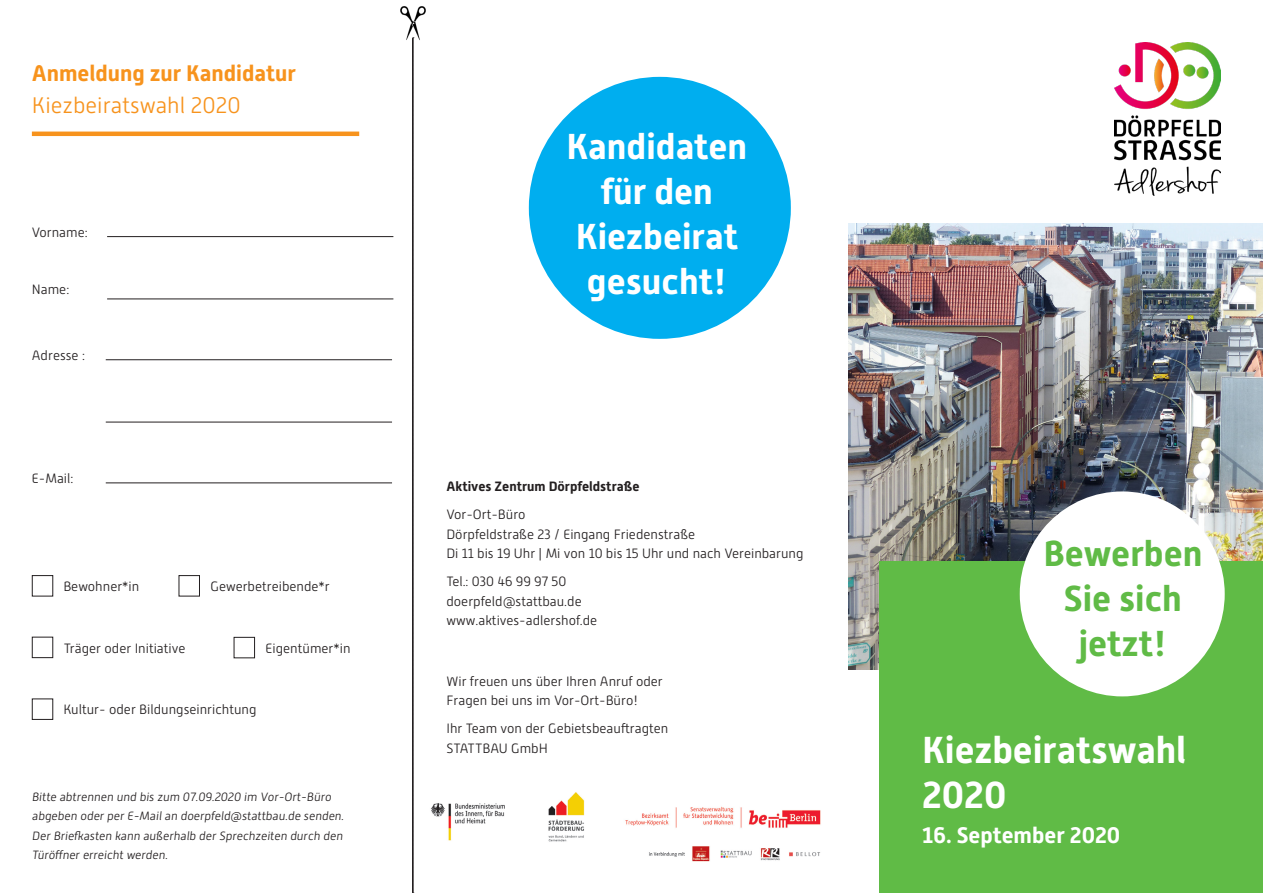
<style>
.page{position:relative;width:1263px;height:893px;background:#fff}
.page>*{position:absolute;margin:0;border:0;box-sizing:border-box;transform-origin:0 0}
.t1{font:700 37.5px "Alwyn New";color:#fff}
.t2{font:700 36px "Alwyn New";color:#fff}
.t3{font:700 36px/45px "Alwyn New";color:#60bb46;text-align:center}
.t4{font:700 22.5px "Alwyn New";color:#f7931d}
.t5{font:300 22.5px "Alwyn New";color:#f7931d}
.t6{font:700 22.5px "Alwyn New";color:#fff}
.Text{font:300 13.5px/19.5px "Alwyn New";color:#231f20}
.t7{font:700 13.5px "Alwyn New";color:#231f20}
.Text-2{font:300 12px/19.5px "Alwyn New";color:#231f20}
</style>
<div class="page">
<img style="left:849px;top:223px;width:414px;height:447px">
<hr style="left:107px;top:236px;width:286px;height:1px;background:#231f20">
<hr style="left:107px;top:299px;width:286px;height:1px;background:#231f20">
<hr style="left:106px;top:359px;width:286px;height:1px;background:#231f20">
<div style="left:32px;top:575px;width:21px;height:21px;border:1px solid #231f20"></div>
<div style="left:234px;top:637px;width:21px;height:21px;border:1px solid #231f20"></div>
<div style="left:179px;top:575px;width:21px;height:21px;border:1px solid #231f20"></div>
<div style="left:32px;top:637px;width:21px;height:21px;border:1px solid #231f20"></div>
<div style="left:32px;top:698px;width:21px;height:22px;border:1px solid #231f20"></div>
<img style="left:1114px;top:42px;width:107px;height:154px">
<div style="left:880px;top:561px;width:383px;height:332px;background:#60bb46"></div>
<img style="left:431px;top:792px;width:390px;height:70px">
<svg style="left:413px;top:40px;width:1px;height:853px"></svg>
<img style="left:400px;top:6px;width:26px;height:34px">
<hr style="left:106px;top:422px;width:286px;height:1px;background:#231f20">
<hr style="left:106px;top:482px;width:286px;height:1px;background:#231f20">
<hr style="left:32px;top:132px;width:327px;height:4px;background:#f7931d">
<div style="left:1020px;top:491px;width:205px;height:205px;background:#fff;border-radius:50%"></div>
<div style="left:529px;top:77px;width:262px;height:262px;background:#00aeef;border-radius:50%"></div>
<p class="t4" style="left:32px;top:60px;width:266px">Anmeldung zur Kandidatur</p>
<p class="t5" style="left:32px;top:92px;width:210px">Kiezbeiratswahl 2020</p>
<p class="Text" style="left:32px;top:223px;width:57px">Vorname:</p>
<p class="Text" style="left:32px;top:280px;width:39px">Name:</p>
<p class="Text" style="left:32px;top:346px;width:55px">Adresse :</p>
<p class="Text" style="left:32px;top:469px;width:43px">E-Mail:</p>
<p class="Text" style="left:63px;top:577px;width:77px">Bewohner*in</p>
<p class="Text" style="left:64px;top:638px;width:123px">Träger oder Initiative</p>
<p class="Text" style="left:210px;top:577px;width:121px">Gewerbetreibende*r</p>
<p class="Text" style="left:266px;top:638px;width:86px">Eigentümer*in</p>
<p class="Text" style="left:63px;top:700px;width:195px">Kultur- oder Bildungseinrichtung</p>
<p class="Text-2" style="left:32px;top:787px;width:315px">Bitte abtrennen und bis zum 07.09.2020 im Vor-Ort-Büro abgeben oder per E-Mail an doerpfeld@stattbau.de senden.<br>Der Briefkasten kann außerhalb der Sprechzeiten durch den Türöffner erreicht werden.</p>
<p class="t2" style="left:566px;top:125px;width:182px">Kandidaten</p>
<p class="t2" style="left:601px;top:170px;width:113px">für den</p>
<p class="t2" style="left:576px;top:215px;width:164px">Kiezbeirat</p>
<p class="t2" style="left:587px;top:260px;width:141px">gesucht!</p>
<p class="t7" style="left:446px;top:479px;width:195px">Aktives Zentrum Dörpfeldstraße</p>
<p class="Text" style="left:446px;top:505px;width:81px">Vor-Ort-Büro</p>
<p class="Text" style="left:446px;top:525px;width:250px">Dörpfeldstraße 23 / Eingang Friedenstraße</p>
<p class="Text" style="left:446px;top:544px;width:359px">Di 11 bis 19 Uhr | Mi von 10 bis 15 Uhr und nach Vereinbarung</p>
<p class="Text" style="left:446px;top:572px;width:122px">Tel.: 030 46 99 97 50</p>
<p class="Text" style="left:446px;top:592px;width:137px">doerpfeld@stattbau.de</p>
<p class="Text" style="left:446px;top:611px;width:152px">www.aktives-adlershof.de</p>
<p class="Text" style="left:446px;top:671px;width:218px">Wir freuen uns über Ihren Anruf oder<br>Fragen bei uns im Vor-Ort-Büro!</p>
<p class="Text" style="left:446px;top:719px;width:223px">Ihr Team von der Gebietsbeauftragten</p>
<p class="Text" style="left:446px;top:738px;width:103px">STATTBAU GmbH</p>
<p class="t3" style="left:1043px;top:531px;width:161px">Bewerben<br>Sie sich jetzt!</p>
<p class="t1" style="left:922px;top:728px;width:266px">Kiezbeiratswahl</p>
<p class="t1" style="left:922px;top:773px;width:86px">2020</p>
<p class="t6" style="left:922px;top:822px;width:200px">16. September 2020</p>
</div>
